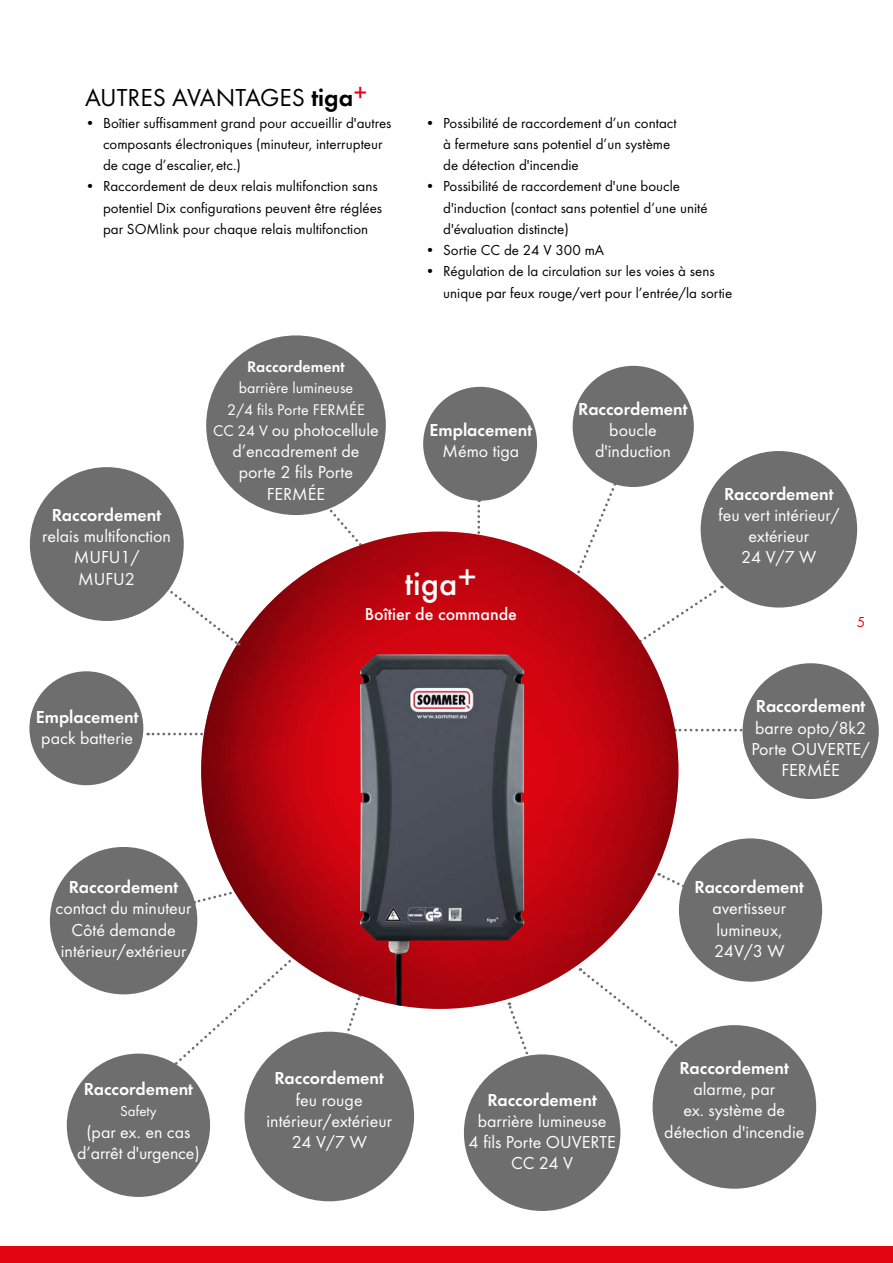
<style>
.page{position:relative;width:893px;height:1263px;background:#fff}
.page>*{position:absolute;margin:0;border:0;box-sizing:border-box;transform-origin:0 0}
.t1{font:500 34.5px "Futura T";color:#fff}
.t2{font:25.5px "Futura T Boo";color:#000}
.t3{font:18px/21.3px "Futura T Boo";color:#fff;text-align:center}
.t4{font:18px "Futura T Dem";color:#fff}
.t5{font:500 18px "Futura T";color:#fff}
.t6{font:16.05px/21.3px "Futura T Boo";color:#fff;text-align:center}
.t7{font:16.05px "Futura T Dem";color:#fff}
.t8{font:15px/21.3px "Futura T Boo";color:#000}
.t9{font:15px "Futura T Boo";color:#fff}
.t10{font:15px "Futura PT";color:#e30612}
.s1{font-family:"Futura T Dem"}
.s2{font-size:16.05px}
</style>
<div class="page">
<div style="left:0;top:1246px;width:893px;height:17px;background:#e30612"></div>
<svg style="left:477px;top:501px;width:3px;height:33px"></svg>
<svg style="left:659px;top:873px;width:30px;height:29px"></svg>
<svg style="left:321px;top:497px;width:41px;height:48px"></svg>
<svg style="left:148px;top:733px;width:56px;height:2px"></svg>
<svg style="left:194px;top:885px;width:48px;height:19px"></svg>
<svg style="left:338px;top:994px;width:23px;height:44px"></svg>
<svg style="left:508px;top:1006px;width:21px;height:49px"></svg>
<svg style="left:168px;top:955px;width:128px;height:110px"></svg>
<svg style="left:675px;top:729px;width:68px;height:2px"></svg>
<svg style="left:572px;top:431px;width:151px;height:224px"></svg>
<svg style="left:201px;top:531px;width:477px;height:478px;background:#b4040e"></svg>
<div style="left:464px;top:1054px;width:156px;height:157px;background:#6e6e6e;border-radius:50%"></div>
<div style="left:701px;top:451px;width:156px;height:156px;background:#6e6e6e;border-radius:50%"></div>
<div style="left:679px;top:838px;width:143px;height:144px;background:#6e6e6e;border-radius:50%"></div>
<div style="left:743px;top:663px;width:136px;height:136px;background:#6e6e6e;border-radius:50%"></div>
<div style="left:29px;top:671px;width:114px;height:114px;background:#6e6e6e;border-radius:50%"></div>
<div style="left:423px;top:387px;width:114px;height:114px;background:#6e6e6e;border-radius:50%"></div>
<div style="left:573px;top:366px;width:121px;height:121px;background:#6e6e6e;border-radius:50%"></div>
<div style="left:67px;top:1053px;width:143px;height:144px;background:#6e6e6e;border-radius:50%"></div>
<div style="left:653px;top:1025px;width:163px;height:164px;background:#6e6e6e;border-radius:50%"></div>
<div style="left:244px;top:1032px;width:170px;height:169px;background:#6e6e6e;border-radius:50%"></div>
<svg style="left:580px;top:968px;width:142px;height:114px"></svg>
<div style="left:50px;top:847px;width:147px;height:147px;background:#6e6e6e;border-radius:50%"></div>
<div style="left:30px;top:467px;width:154px;height:154px;background:#6e6e6e;border-radius:50%"></div>
<div style="left:206px;top:335px;width:180px;height:180px;background:#6e6e6e;border-radius:50%"></div>
<svg style="left:163px;top:584px;width:77px;height:62px"></svg>
<img style="left:360px;top:654px;width:164px;height:352px">
<h2 class="t2" style="left:85px;top:83px;width:284px">AUTRES AVANTAGES <span class="s1">tiga</span><sup>+</sup></h2>
<p class="t8" style="left:103px;top:112px;width:290px;text-indent:-18px">• Boîtier suffisamment grand pour accueillir d'autres composants électroniques (minuteur, interrupteur de cage d’escalier, etc.)</p>
<p class="t8" style="left:103px;top:176px;width:281px;text-indent:-18px">• Raccordement de deux relais multifonction sans potentiel Dix configurations peuvent être réglées par SOMlink pour chaque relais multifonction</p>
<p class="t8" style="left:443px;top:112px;width:235px;text-indent:-18px">• Possibilité de raccordement d’un contact à fermeture sans potentiel d’un système de détection d'incendie</p>
<p class="t8" style="left:443px;top:176px;width:266px;text-indent:-18px">• Possibilité de raccordement d'une boucle d'induction (contact sans potentiel d’une unité d'évaluation distincte)</p>
<p class="t8" style="left:425px;top:240px;width:180px">• Sortie CC de 24 V 300 mA</p>
<p class="t8" style="left:443px;top:261px;width:290px;text-indent:-18px">• Régulation de la circulation sur les voies à sens unique par feux rouge/vert pour l’entrée/la sortie</p>
<p class="t4" style="left:52px;top:504px;width:111px">Raccordement</p>
<p class="t3" style="left:42px;top:526px;width:130px">relais multifonction<br>MUFU1/<br>MUFU2</p>
<p class="t7" style="left:247px;top:357px;width:99px">Raccordement</p>
<p class="t6" style="left:227px;top:377px;width:139px">barrière lumineuse<br>2/4 fils Porte FERMÉE</p>
<p class="t3" style="left:213px;top:419px;width:167px"><span class="s2">CC 24 V</span> ou photocellule d’encadrement de porte 2 fils Porte<br>FERMÉE</p>
<p class="t4" style="left:430px;top:419px;width:104px">Emplacement</p>
<p class="t3" style="left:443px;top:441px;width:78px">Mémo tiga</p>
<h1 class="t1" style="left:405px;top:564px;width:74px">tiga+</h1>
<p class="t5" style="left:365px;top:603px;width:154px">Boîtier de commande</p>
<p class="t4" style="left:578px;top:398px;width:111px">Raccordement</p>
<p class="t3" style="left:595px;top:419px;width:78px">boucle d'induction</p>
<p class="t4" style="left:724px;top:483px;width:111px">Raccordement</p>
<p class="t3" style="left:718px;top:504px;width:123px">feu vert intérieur/ extérieur<br>24 V/7 W</p>
<p class="t10" style="left:857px;top:613px;width:10px">5</p>
<p class="t4" style="left:36px;top:706px;width:104px">Emplacement</p>
<p class="t3" style="left:41px;top:728px;width:93px">pack batterie</p>
<p class="t4" style="left:69px;top:876px;width:111px">Raccordement</p>
<p class="t3" style="left:56px;top:898px;width:138px">contact du minuteur<br>Côté demande intérieur/extérieur</p>
<p class="t4" style="left:84px;top:1078px;width:111px">Raccordement</p>
<p class="t9" style="left:120px;top:1103px;width:38px">Safety</p>
<p class="t3" style="left:77px;top:1121px;width:124px">(par ex. en cas d’arrêt d'urgence)</p>
<p class="t4" style="left:275px;top:1068px;width:111px">Raccordement</p>
<p class="t3" style="left:266px;top:1089px;width:127px">feu rouge intérieur/extérieur<br>24 V/7 W</p>
<p class="t4" style="left:487px;top:1089px;width:111px">Raccordement</p>
<p class="t3" style="left:469px;top:1110px;width:149px">barrière lumineuse<br>4 fils Porte OUVERTE<br>CC 24 V</p>
<p class="t4" style="left:756px;top:696px;width:111px">Raccordement</p>
<p class="t3" style="left:751px;top:717px;width:120px">barre opto/8k2<br>Porte OUVERTE/<br>FERMÉE</p>
<p class="t4" style="left:695px;top:876px;width:111px">Raccordement</p>
<p class="t3" style="left:712px;top:898px;width:75px;text-align:left">avertisseur lumineux,<br>24V/3 W</p>
<p class="t4" style="left:680px;top:1057px;width:111px">Raccordement</p>
<p class="t3" style="left:664px;top:1078px;width:142px">alarme, par<br>ex. système de détection d'incendie</p>
</div>
